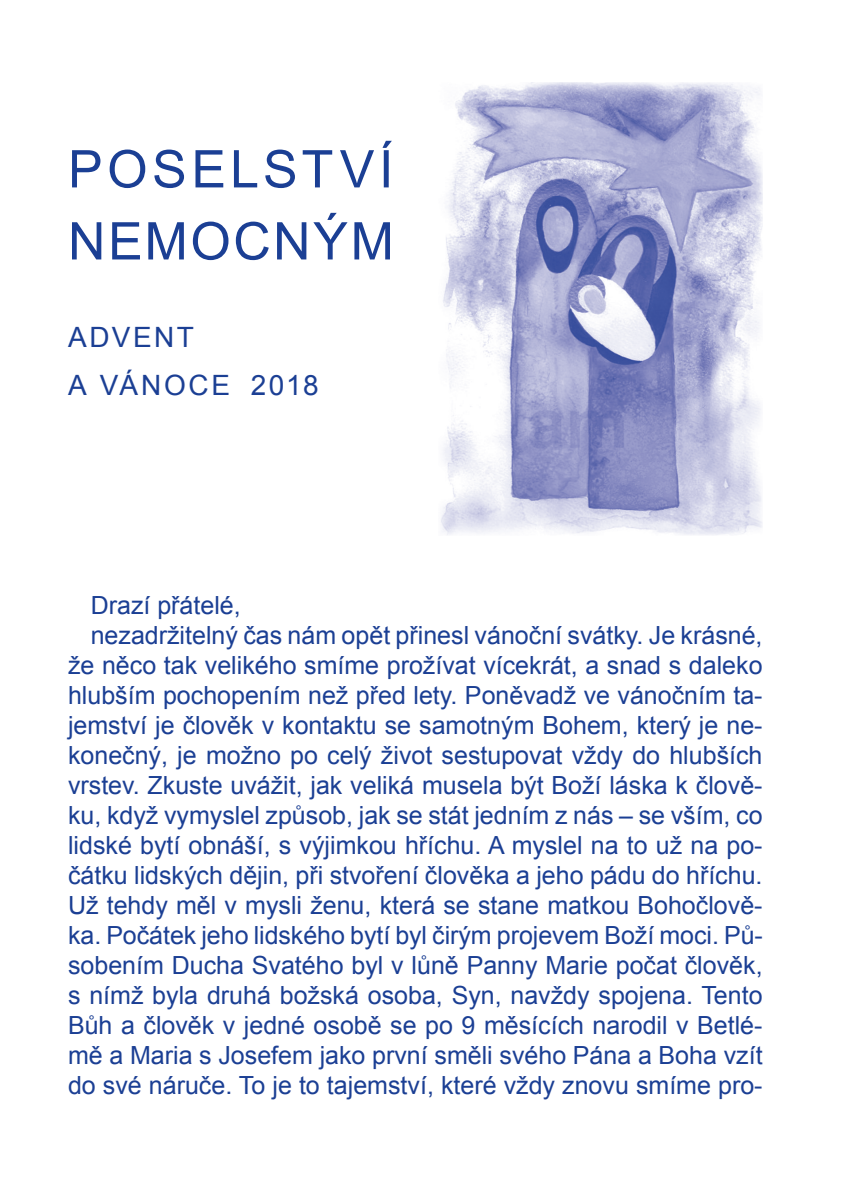
<style>
.page{position:relative;width:842px;height:1191px;background:#fff}
.page>*{position:absolute;margin:0;border:0;box-sizing:border-box;transform-origin:0 0}
.t1{font:52px/72px "Arial";letter-spacing:.075em;color:#1b3f94}
.t2{font:28px/48px "Arial";letter-spacing:.09em;color:#1b3f94}
.t3{font:25px "Arial";color:#1b3f94}
</style>
<div class="page">
<img style="left:441px;top:82px;width:322px;height:453px">
<h1 class="t1" style="left:68px;top:134px;width:327px">POSELSTVÍ<br>NEMOCNÝM</h1>
<p class="t2" style="left:68px;top:314px;width:252px">ADVENT<br>A VÁNOCE 2018</p>
<p class="t3" style="left:91px;top:588px;width:152px">Drazí přátelé,</p>
<p class="t3" style="left:91px;top:618px;width:673px">nezadržitelný čas nám opět přinesl vánoční svátky. Je krásné,</p>
<p class="t3" style="left:68px;top:648px;width:696px">že něco tak velikého smíme prožívat vícekrát, a snad s daleko</p>
<p class="t3" style="left:68px;top:678px;width:696px">hlubším pochopením než před lety. Poněvadž ve vánočním ta-</p>
<p class="t3" style="left:68px;top:708px;width:696px">jemství je člověk v kontaktu se samotným Bohem, který je ne-</p>
<p class="t3" style="left:68px;top:738px;width:696px">konečný, je možno po celý život sestupovat vždy do hlubších</p>
<p class="t3" style="left:68px;top:768px;width:696px">vrstev. Zkuste uvážit, jak veliká musela být Boží láska k člově-</p>
<p class="t3" style="left:68px;top:798px;width:696px">ku, když vymyslel způsob, jak se stát jedním z nás – se vším, co</p>
<p class="t3" style="left:68px;top:828px;width:696px">lidské bytí obnáší, s výjimkou hříchu. A myslel na to už na po-</p>
<p class="t3" style="left:68px;top:858px;width:696px">čátku lidských dějin, při stvoření člověka a jeho pádu do hříchu.</p>
<p class="t3" style="left:68px;top:888px;width:696px">Už tehdy měl v mysli ženu, která se stane matkou Bohočlově-</p>
<p class="t3" style="left:68px;top:918px;width:696px">ka. Počátek jeho lidského bytí byl čirým projevem Boží moci. Pů-</p>
<p class="t3" style="left:68px;top:948px;width:696px">sobením Ducha Svatého byl v lůně Panny Marie počat člověk,</p>
<p class="t3" style="left:68px;top:978px;width:696px">s nímž byla druhá božská osoba, Syn, navždy spojena. Tento</p>
<p class="t3" style="left:68px;top:1008px;width:696px">Bůh a člověk v jedné osobě se po 9 měsících narodil v Betlé-</p>
<p class="t3" style="left:68px;top:1038px;width:696px">mě a Maria s Josefem jako první směli svého Pána a Boha vzít</p>
<p class="t3" style="left:68px;top:1068px;width:696px">do své náruče. To je to tajemství, které vždy znovu smíme pro-</p>
</div>
